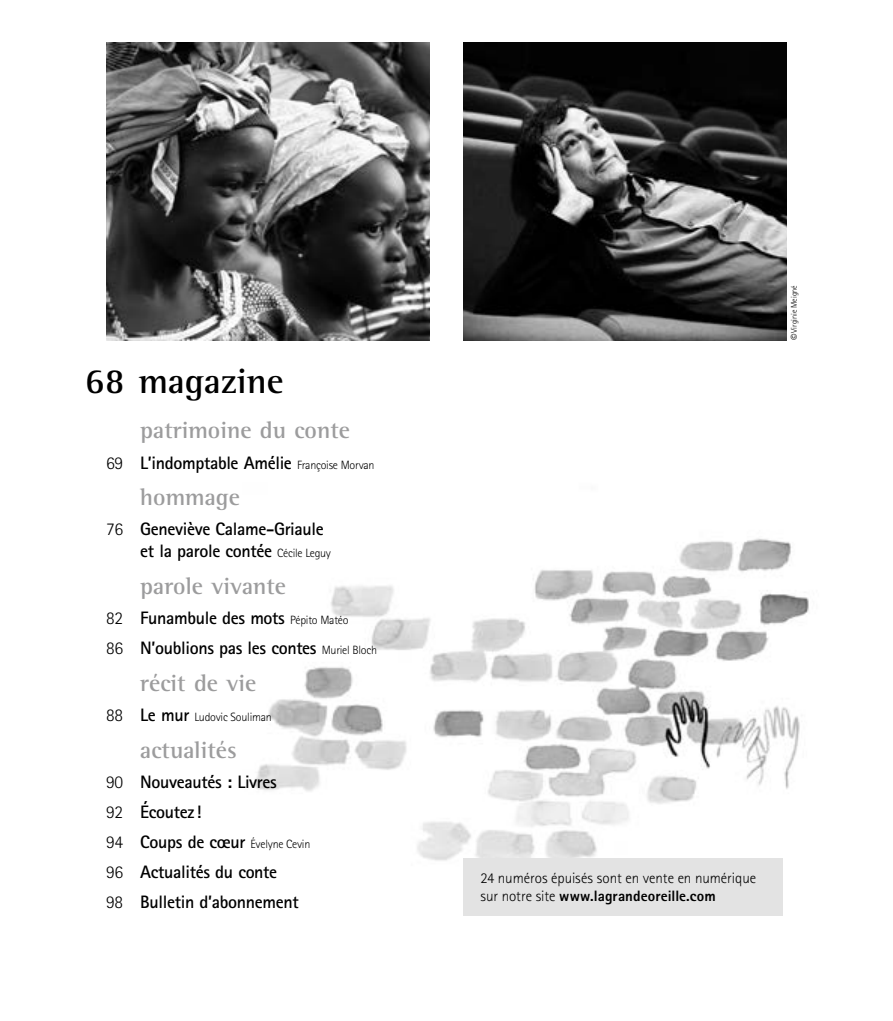
<style>
.page{position:relative;width:893px;height:1021px;background:#fff}
.page>*{position:absolute;margin:0;border:0;box-sizing:border-box;transform-origin:0 0}
.t1{font:700 36px "Rotis Semi Serif";color:#000}
.t2{font:700 24px "Rotis Semi Serif";color:#9c9c9d}
.t3{font:700 18px/30.2px "Rotis Sans Serif";letter-spacing:-.02em;color:#000}
.t4{font:300 15px/18px "Rotis Sans Serif";letter-spacing:-.005em;color:#000}
.t5{font:300 12px "Rotis Sans Serif";letter-spacing:-.02em;color:#000}
.t6{font:300 8.25px "Rotis Sans Serif";letter-spacing:-.015em;color:#000}
.s1{font-weight:300}
.s2{font-weight:300;font-size:12px}
.s3{font-size:18px}
.s4{font-weight:700;font-size:18px}
.s5{font-size:12.75px}
.s6{font-weight:800}
</style>
<div class="page">
<img style="left:254px;top:538px;width:555px;height:323px">
<img style="left:106px;top:43px;width:323px;height:297px">
<img style="left:463px;top:43px;width:324px;height:297px">
<div style="left:463px;top:858px;width:320px;height:57px;background:#e3e3e3"></div>
<h1 class="t1" style="left:85px;top:359px;width:200px">68 magazine</h1>
<h2 class="t2" style="left:140px;top:416px;width:211px">patrimoine du conte</h2>
<p class="t3" style="left:106px;top:447px;width:270px"><span class="s1">69</span> L’indomptable Amélie <span class="s2">Françoise Morvan</span></p>
<h2 class="t2" style="left:140px;top:483px;width:101px">hommage</h2>
<p class="t3" style="left:140px;top:518px;width:192px;line-height:21.6px;text-indent:-34px"><span class="s1">76</span> Geneviève Calame-Griaule et la parole contée <span class="s2">Cécile Leguy</span></p>
<h2 class="t2" style="left:140px;top:571px;width:147px">parole vivante</h2>
<p class="t3" style="left:106px;top:602px;width:272px"><span class="s1">82</span> Funambule des mots <span class="s2">Pépito Matéo<br></span><span class="s1">86</span> N’oublions pas les contes <span class="s2">Muriel Bloch</span></p>
<h2 class="t2" style="left:140px;top:668px;width:117px">récit de vie</h2>
<p class="t5" style="left:106px;top:710px;width:167px"><span class="s3">88</span> <span class="s4">Le mur</span> Ludovic Souliman</p>
<h2 class="t2" style="left:140px;top:735px;width:98px">actualités</h2>
<p class="t3" style="left:106px;top:766px;width:172px"><span class="s1">90</span> Nouveautés : Livres<br><span class="s1">92</span> Écoutez!</p>
<p class="t5" style="left:106px;top:837px;width:206px"><span class="s3">94</span> <span class="s4">Coups de cœur</span> Évelyne Cevin</p>
<p class="t3" style="left:106px;top:856px;width:194px"><span class="s1">96</span> Actualités du conte<br><span class="s1">98</span> Bulletin d’abonnement</p>
<p class="t6" style="left:789px;top:340px;width:57px;rotate:-90deg"><span class="s5">©</span> Virginie Meigné</p>
<p class="t4" style="left:480px;top:868px;width:277px">24 numéros épuisés sont en vente en numérique sur notre site <span class="s6">www.lagrandeoreille.com</span></p>
</div>
